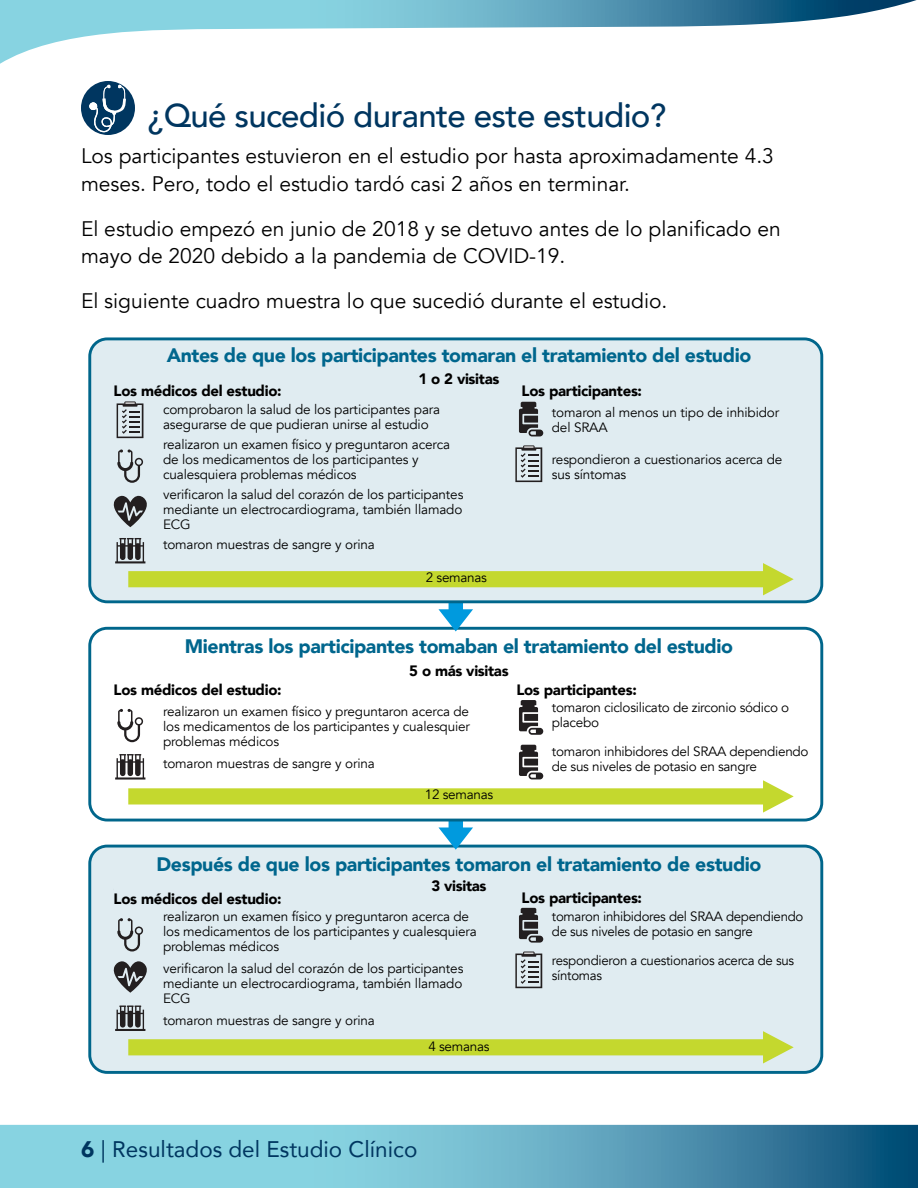
<style>
.page{position:relative;width:918px;height:1188px;background:#fff}
.page>*{position:absolute;margin:0;border:0;box-sizing:border-box;transform-origin:0 0}
.t1{font:500 33px "Avenir";letter-spacing:-.02em;color:#003660}
.t2{font:22.5px "Avenir";color:#003660}
.t3{font:21px/27px "Avenir";color:#000}
.t4{font:900 19.5px "Avenir";letter-spacing:-.02em;color:#00668d}
.t5{font:700 18.9px "Arial";color:#00668b}
.t6{font:900 15px "Avenir";letter-spacing:-.02em;color:#000}
.t7{font:14.55px/17.4px "Arial";color:#000}
.t8{font:700 14.55px "Arial";color:#000}
.t9{font:13.5px/15px "Avenir";letter-spacing:-.01em;color:#000}
.s1{font-weight:900}
</style>
<div class="page">
<svg style="left:0;top:1124px;width:918px;height:64px;background:#68aec4"></svg>
<svg style="left:0;top:0;width:917px;height:85px"></svg>
<div style="left:81px;top:81px;width:54px;height:54px;background:#003660;border-radius:50%"></div>
<div style="left:90px;top:103px;width:7px;height:7px;background:#fff;border-radius:50%"></div>
<svg style="left:91px;top:85px;width:35px;height:47px"></svg>
<div style="left:90px;top:846px;width:732px;height:226px;background:#e0ecf1;border-radius:17px"></div>
<div style="left:88px;top:845px;width:735px;height:229px;border:3px solid #00668b;border-radius:17px"></div>
<div style="left:90px;top:339px;width:732px;height:263px;background:#e0ecf1;border-radius:17px"></div>
<div style="left:88px;top:337px;width:735px;height:266px;border:3px solid #00668b;border-radius:17px"></div>
<svg style="left:117px;top:402px;width:26px;height:36px"></svg>
<hr style="left:123px;top:404px;width:14px;height:3px;background:#231f20">
<svg style="left:515px;top:446px;width:27px;height:36px"></svg>
<hr style="left:521px;top:448px;width:15px;height:3px;background:#231f20">
<svg style="left:117px;top:449px;width:26px;height:34px"></svg>
<svg style="left:117px;top:918px;width:26px;height:34px"></svg>
<svg style="left:115px;top:538px;width:679px;height:94px"></svg>
<svg style="left:115px;top:1005px;width:679px;height:58px"></svg>
<svg style="left:113px;top:495px;width:34px;height:32px"></svg>
<svg style="left:113px;top:961px;width:34px;height:32px"></svg>
<svg style="left:519px;top:402px;width:24px;height:34px"></svg>
<svg style="left:515px;top:952px;width:27px;height:36px"></svg>
<hr style="left:521px;top:954px;width:15px;height:3px;background:#231f20">
<svg style="left:519px;top:908px;width:24px;height:35px"></svg>
<svg style="left:115px;top:700px;width:679px;height:150px"></svg>
<div style="left:411px;top:572px;width:91px;height:15px;background:#c4d82e"></div>
<div style="left:378px;top:1040px;width:162px;height:14px;background:#c4d82e"></div>
<div style="left:380px;top:789px;width:158px;height:14px;background:#c4d82e"></div>
<div style="left:163px;top:401px;width:309px;height:161px;background:#e0ecf1"></div>
<div style="left:163px;top:908px;width:320px;height:122px;background:#e0ecf1"></div>
<div style="left:163px;top:703px;width:313px;height:76px;background:#fff"></div>
<div style="left:552px;top:908px;width:265px;height:117px;background:#e0ecf1"></div>
<div style="left:552px;top:757px;width:203px;height:29px;background:#fff"></div>
<div style="left:552px;top:698px;width:265px;height:81px;background:#fff"></div>
<h1 class="t1" style="left:148px;top:87px;width:520px">¿Qué sucedió durante este estudio?</h1>
<h3 class="t3" style="left:81px;top:143px;width:694px">Los participantes estuvieron en el estudio por hasta aproximadamente 4.3 meses. Pero, todo el estudio tardó casi 2 años en terminar.</h3>
<h3 class="t3" style="left:81px;top:215px;width:701px">El estudio empezó en junio de 2018 y se detuvo antes de lo planificado en mayo de 2020 debido a la pandemia de COVID-19.</h3>
<h3 class="t3" style="left:81px;top:287px;width:588px">El siguiente cuadro muestra lo que sucedió durante el estudio.</h3>
<h3 class="t4" style="left:167px;top:339px;width:586px">Antes de que los participantes tomaran el tratamiento del estudio</h3>
<h3 class="t5" style="left:252px;top:343px;width:394px">Before the participants took study treatment</h3>
<p class="t8" style="left:419px;top:365px;width:82px">1 or 2 visits</p>
<p class="t6" style="left:419px;top:366px;width:82px">1 o 2 visitas</p>
<p class="t8" style="left:114px;top:379px;width:133px">The study doctors:</p>
<p class="t8" style="left:517px;top:379px;width:119px">The participants:</p>
<p class="t6" style="left:114px;top:378px;width:170px">Los médicos del estudio:</p>
<p class="t6" style="left:522px;top:378px;width:122px">Los participantes:</p>
<p class="t9" style="left:163px;top:402px;width:279px">comprobaron la salud de los participantes para asegurarse de que pudieran unirse al estudio</p>
<p class="t9" style="left:163px;top:437px;width:288px">realizaron un examen físico y preguntaron acerca de los medicamentos de los participantes y cualesquiera problemas médicos</p>
<p class="t9" style="left:163px;top:487px;width:302px;text-align:justify">verificaron la salud del corazón de los participantes mediante un electrocardiograma, también llamado ECG</p>
<p class="t9" style="left:163px;top:537px;width:213px">tomaron muestras de sangre y orina</p>
<p class="t7" style="left:163px;top:402px;width:261px">checked the participants’ health to make sure they could join the study</p>
<p class="t7" style="left:556px;top:402px;width:238px">took at least 1 type of RAAS inhibitor</p>
<p class="t9" style="left:552px;top:406px;width:229px">tomaron al menos un tipo de inhibidor del SRAA</p>
<p class="t9" style="left:552px;top:452px;width:232px">respondieron a cuestionarios acerca de sus síntomas</p>
<p class="t7" style="left:163px;top:443px;width:240px">did a physical exam and asked about the participants’ medications and any</p>
<p class="t7" style="left:556px;top:448px;width:236px">answered questionnaires about their symptoms</p>
<p class="t7" style="left:163px;top:500px;width:281px">checked the participants’ heart health using</p>
<p class="t7" style="left:163px;top:541px;width:191px">took blood and urine samples</p>
<p class="t9" style="left:426px;top:570px;width:63px">2 semanas</p>
<p class="t7" style="left:434px;top:571px;width:55px">2 weeks</p>
<h3 class="t4" style="left:185px;top:630px;width:550px">Mientras los participantes tomaban el tratamiento del estudio</h3>
<h3 class="t5" style="left:267px;top:635px;width:386px">While the participants took study treatment</h3>
<p class="t8" style="left:406px;top:659px;width:110px">5 or more visits</p>
<p class="t6" style="left:409px;top:658px;width:101px">5 o más visitas</p>
<p class="t8" style="left:114px;top:677px;width:133px">The study doctors:</p>
<p class="t8" style="left:517px;top:677px;width:119px">The participants:</p>
<p class="t7" style="left:163px;top:701px;width:240px;text-align:justify">did a physical exam and asked about the participants’ medications and any medical problems</p>
<p class="t7" style="left:163px;top:758px;width:191px">took blood and urine samples</p>
<p class="t7" style="left:556px;top:746px;width:227px">took RAAS inhibitors depending on their blood potassium levels</p>
<p class="t6" style="left:114px;top:677px;width:170px">Los médicos del estudio:</p>
<p class="t6" style="left:516px;top:677px;width:122px">Los participantes:</p>
<p class="t9" style="left:552px;top:700px;width:239px">tomaron ciclosilicato de zirconio sódico o placebo</p>
<p class="t9" style="left:552px;top:744px;width:258px">tomaron inhibidores del SRAA dependiendo de sus niveles de potasio en sangre</p>
<p class="t9" style="left:163px;top:704px;width:308px;text-align:justify">realizaron un examen físico y preguntaron acerca de los medicamentos de los participantes y cualesquier problemas médicos</p>
<p class="t9" style="left:163px;top:756px;width:213px">tomaron muestras de sangre y orina</p>
<p class="t7" style="left:556px;top:705px;width:134px">took SZC or placebo</p>
<p class="t9" style="left:425px;top:787px;width:70px">12 semanas</p>
<p class="t7" style="left:429px;top:788px;width:63px">12 weeks</p>
<h3 class="t4" style="left:156px;top:848px;width:607px">Después de que los participantes tomaron el tratamiento de estudio</h3>
<h3 class="t5" style="left:269px;top:853px;width:385px">After the participants took study treatment</h3>
<p class="t8" style="left:114px;top:884px;width:133px">The study doctors:</p>
<p class="t6" style="left:114px;top:886px;width:170px">Los médicos del estudio:</p>
<p class="t6" style="left:431px;top:873px;width:57px">3 visitas</p>
<p class="t8" style="left:436px;top:876px;width:51px">3 visits</p>
<p class="t9" style="left:163px;top:910px;width:315px">realizaron un examen físico y preguntaron acerca de los medicamentos de los participantes y cualesquiera problemas médicos</p>
<p class="t9" style="left:163px;top:961px;width:302px;text-align:justify">verificaron la salud del corazón de los participantes mediante un electrocardiograma, también llamado ECG</p>
<p class="t9" style="left:163px;top:1013px;width:213px">tomaron muestras de sangre y orina</p>
<p class="t7" style="left:163px;top:909px;width:240px;text-align:justify">did a physical exam and asked about the participants’ medications and any medical problems</p>
<p class="t7" style="left:163px;top:967px;width:281px">checked the participants’ heart health using</p>
<p class="t7" style="left:163px;top:1009px;width:191px">took blood and urine samples</p>
<p class="t9" style="left:428px;top:1039px;width:63px">4 semanas</p>
<p class="t7" style="left:434px;top:1039px;width:55px">4 weeks</p>
<p class="t8" style="left:517px;top:884px;width:119px">The participants:</p>
<p class="t7" style="left:563px;top:908px;width:227px">took RAAS inhibitors depending on their blood potassium levels</p>
<p class="t6" style="left:522px;top:885px;width:122px">Los participantes:</p>
<p class="t9" style="left:552px;top:910px;width:253px">tomaron inhibidores del SRAA dependiendo de sus niveles de potasio en sangre</p>
<p class="t9" style="left:552px;top:953px;width:244px">respondieron a cuestionarios acerca de sus síntomas</p>
<p class="t7" style="left:564px;top:954px;width:236px">answered questionnaires about their symptoms</p>
<h2 class="t2" style="left:81px;top:1131px;width:338px"><span class="s1">6</span> | Resultados del Estudio Clínico</h2>
</div>
